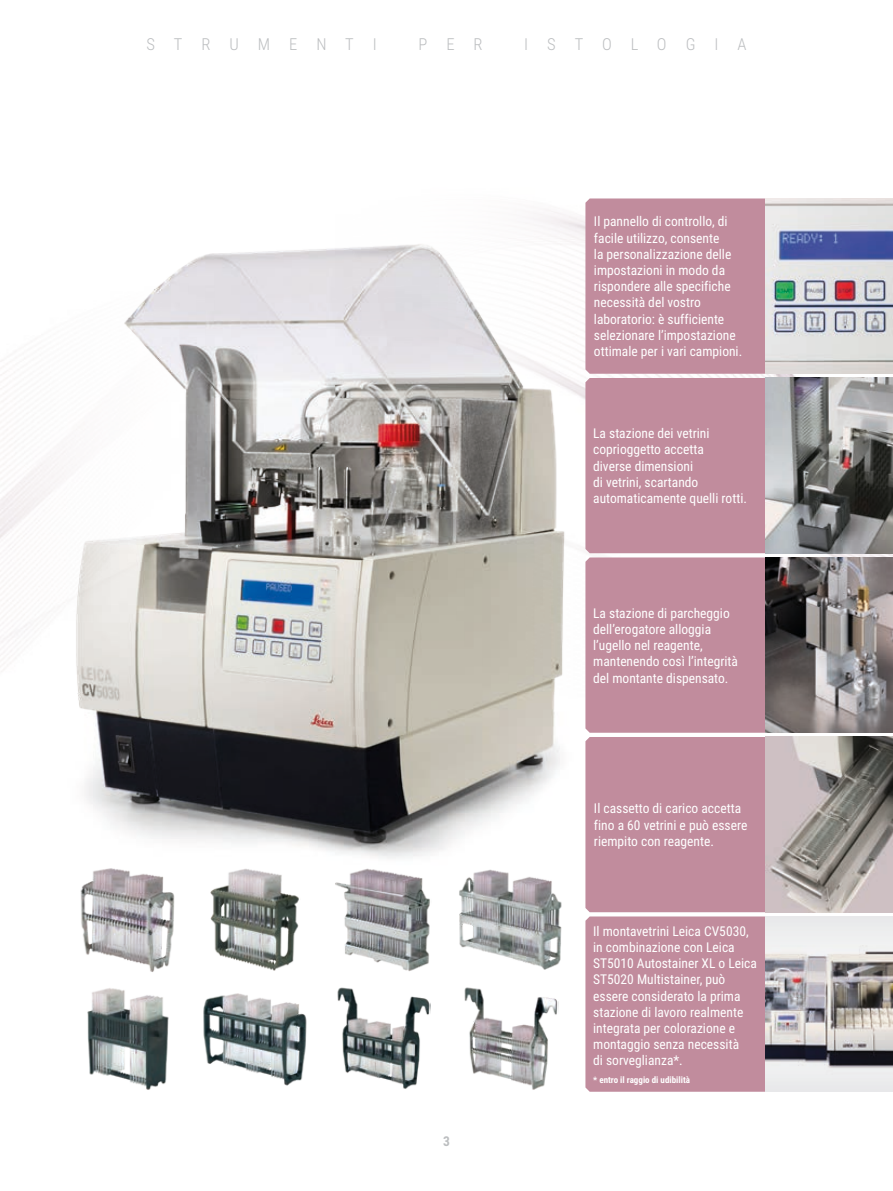
<style>
.page{position:relative;width:893px;height:1191px;background:#fff}
.page>*{position:absolute;margin:0;border:0;box-sizing:border-box;transform-origin:0 0}
.t1{font:300 16.5px "Roboto Condensed";letter-spacing:1.15em;color:#bcbec0}
.t2{font:13.5px/16.2px "Roboto Condensed";color:#fff}
.t3{font:700 13.5px "Roboto Condensed";color:#bcbec0}
.t4{font:700 9px "Roboto Condensed";color:#fff}
</style>
<div class="page">
<img style="left:0;top:225px;width:585px;height:634px">
<div style="left:585px;top:198px;width:180px;height:176px;background:#c18c9d"></div>
<img style="left:765px;top:198px;width:128px;height:176px">
<div style="left:585px;top:378px;width:180px;height:175px;background:#c18c9d"></div>
<img style="left:765px;top:378px;width:128px;height:175px">
<div style="left:585px;top:557px;width:180px;height:175px;background:#c18c9d"></div>
<img style="left:765px;top:557px;width:128px;height:175px">
<div style="left:585px;top:737px;width:180px;height:175px;background:#c18c9d"></div>
<img style="left:765px;top:737px;width:128px;height:175px">
<div style="left:585px;top:916px;width:180px;height:175px;background:#c18c9d"></div>
<div style="left:765px;top:916px;width:128px;height:175px;background:#ededee"></div>
<img style="left:765px;top:951px;width:128px;height:117px">
<img style="left:210px;top:869px;width:89px;height:102px">
<img style="left:203px;top:993px;width:104px;height:93px">
<img style="left:87px;top:988px;width:82px;height:102px">
<img style="left:337px;top:987px;width:94px;height:102px">
<img style="left:464px;top:987px;width:94px;height:103px">
<img style="left:80px;top:868px;width:95px;height:104px">
<img style="left:459px;top:869px;width:103px;height:101px">
<img style="left:335px;top:868px;width:95px;height:103px">
<p class="t1" style="left:146px;top:32px;width:232px">STRUMENTI</p>
<p class="t1" style="left:418px;top:32px;width:66px">PER</p>
<p class="t1" style="left:524px;top:32px;width:224px">ISTOLOGIA</p>
<p class="t2" style="left:594px;top:213px;width:150px">Il pannello di controllo, di facile utilizzo, consente<br>la personalizzazione delle impostazioni in modo da rispondere alle specifiche necessità del vostro laboratorio: è sufficiente selezionare l’impostazione ottimale per i vari campioni.</p>
<p class="t2" style="left:593px;top:425px;width:155px">La stazione dei vetrini coprioggetto accetta<br>diverse dimensioni<br>di vetrini, scartando automaticamente quelli rotti.</p>
<p class="t2" style="left:593px;top:604px;width:146px">La stazione di parcheggio dell’erogatore alloggia l’ugello nel reagente, mantenendo così l’integrità del montante dispensato.</p>
<p class="t2" style="left:594px;top:800px;width:155px">Il cassetto di carico accetta fino a 60 vetrini e può essere riempito con reagente.</p>
<p class="t3" style="left:443px;top:1132px;width:8px">3</p>
<p class="t2" style="left:593px;top:922px;width:165px">Il montavetrini Leica CV5030, in combinazione con Leica<br>ST5010 Autostainer XL o Leica<br>ST5020 Multistainer, può essere considerato la prima stazione di lavoro realmente integrata per colorazione e montaggio senza necessità<br>di sorveglianza*.</p>
<p class="t4" style="left:593px;top:1073px;width:98px">* entro il raggio di udibilità</p>
</div>
